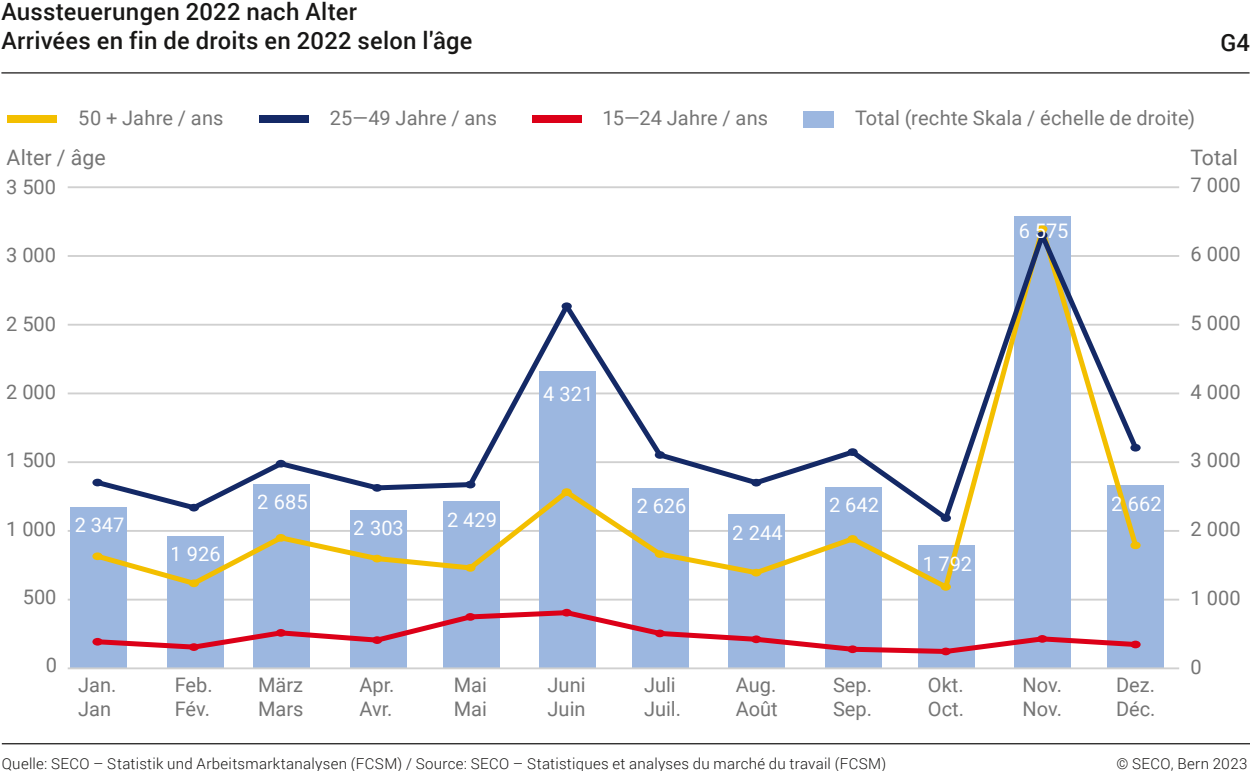
<style>
.page{position:relative;width:1250px;height:771px;background:#fff}
.page>*{position:absolute;margin:0;border:0;box-sizing:border-box;transform-origin:0 0}
.t1{font:500 23.75px/28.5px "Roboto";letter-spacing:.01em;color:#181716}
.t2{font:21.25px "Roboto";letter-spacing:.005em;color:#757575}
.t3{font:20px/24px "Roboto";color:#757575}
.t4{font:20px "Roboto";color:#fff}
.t5{font:300 15px "Roboto";letter-spacing:.02em;color:#181716}
</style>
<div class="page">
<hr style="left:1px;top:72px;width:1248px;height:1px;background:#181716">
<hr style="left:2px;top:742px;width:1247px;height:2px;background:#181716">
<hr style="left:68px;top:461px;width:1110px;height:2px;background:#d0d0d0">
<hr style="left:68px;top:392px;width:1110px;height:2px;background:#d0d0d0">
<hr style="left:68px;top:323px;width:1110px;height:2px;background:#d0d0d0">
<hr style="left:68px;top:255px;width:1110px;height:2px;background:#d0d0d0">
<hr style="left:68px;top:186px;width:1110px;height:2px;background:#d0d0d0">
<div style="left:70px;top:506px;width:57px;height:162px;background:#9cb7e0"></div>
<div style="left:167px;top:535px;width:56px;height:133px;background:#9cb7e0"></div>
<div style="left:254px;top:483px;width:56px;height:185px;background:#9cb7e0"></div>
<div style="left:350px;top:509px;width:56px;height:159px;background:#9cb7e0"></div>
<div style="left:443px;top:501px;width:56px;height:167px;background:#9cb7e0"></div>
<div style="left:539px;top:371px;width:56px;height:297px;background:#9cb7e0"></div>
<div style="left:632px;top:487px;width:56px;height:181px;background:#9cb7e0"></div>
<div style="left:728px;top:514px;width:57px;height:154px;background:#9cb7e0"></div>
<div style="left:824px;top:486px;width:57px;height:182px;background:#9cb7e0"></div>
<div style="left:918px;top:545px;width:56px;height:123px;background:#9cb7e0"></div>
<div style="left:1014px;top:216px;width:56px;height:452px;background:#9cb7e0"></div>
<div style="left:1107px;top:485px;width:56px;height:183px;background:#9cb7e0"></div>
<hr style="left:68px;top:667px;width:1110px;height:2px;background:#d0d0d0">
<svg style="left:92px;top:216px;width:1049px;height:377px"></svg>
<svg style="left:92px;top:607px;width:1048px;height:49px"></svg>
<svg style="left:91px;top:221px;width:1050px;height:304px"></svg>
<div style="left:92px;top:552px;width:11px;height:7px;background:#f3bf00;border-radius:50%"></div>
<div style="left:189px;top:579px;width:10px;height:7px;background:#f3bf00;border-radius:50%"></div>
<svg style="left:276px;top:533px;width:10px;height:8px"></svg>
<div style="left:372px;top:554px;width:10px;height:8px;background:#f3bf00;border-radius:50%"></div>
<div style="left:465px;top:563px;width:10px;height:8px;background:#f3bf00;border-radius:50%"></div>
<div style="left:561px;top:488px;width:10px;height:7px;background:#f3bf00;border-radius:50%"></div>
<div style="left:654px;top:550px;width:11px;height:7px;background:#f3bf00;border-radius:50%"></div>
<div style="left:751px;top:568px;width:10px;height:8px;background:#f3bf00;border-radius:50%"></div>
<svg style="left:847px;top:534px;width:10px;height:8px"></svg>
<div style="left:940px;top:582px;width:10px;height:8px;background:#f3bf00;border-radius:50%"></div>
<svg style="left:1036px;top:225px;width:11px;height:8px"></svg>
<div style="left:1130px;top:541px;width:10px;height:8px;background:#f3bf00;border-radius:50%"></div>
<svg style="left:92px;top:637px;width:11px;height:8px"></svg>
<div style="left:189px;top:643px;width:10px;height:7px;background:#dc0018;border-radius:50%"></div>
<svg style="left:276px;top:628px;width:10px;height:8px"></svg>
<div style="left:372px;top:636px;width:10px;height:7px;background:#dc0018;border-radius:50%"></div>
<svg style="left:465px;top:612px;width:10px;height:8px"></svg>
<div style="left:561px;top:608px;width:10px;height:8px;background:#dc0018;border-radius:50%"></div>
<div style="left:654px;top:629px;width:11px;height:8px;background:#dc0018;border-radius:50%"></div>
<div style="left:751px;top:635px;width:10px;height:7px;background:#dc0018;border-radius:50%"></div>
<div style="left:847px;top:645px;width:10px;height:7px;background:#dc0018;border-radius:50%"></div>
<div style="left:940px;top:647px;width:10px;height:8px;background:#dc0018;border-radius:50%"></div>
<svg style="left:1036px;top:634px;width:11px;height:8px"></svg>
<div style="left:1130px;top:640px;width:10px;height:8px;background:#dc0018;border-radius:50%"></div>
<svg style="left:92px;top:478px;width:11px;height:8px"></svg>
<div style="left:189px;top:503px;width:10px;height:8px;background:#142966;border-radius:50%"></div>
<div style="left:276px;top:459px;width:10px;height:8px;background:#142966;border-radius:50%"></div>
<div style="left:372px;top:483px;width:10px;height:8px;background:#142966;border-radius:50%"></div>
<div style="left:465px;top:480px;width:10px;height:8px;background:#142966;border-radius:50%"></div>
<div style="left:561px;top:302px;width:10px;height:8px;background:#142966;border-radius:50%"></div>
<div style="left:654px;top:451px;width:11px;height:7px;background:#142966;border-radius:50%"></div>
<div style="left:751px;top:478px;width:10px;height:8px;background:#142966;border-radius:50%"></div>
<div style="left:847px;top:448px;width:10px;height:7px;background:#142966;border-radius:50%"></div>
<div style="left:940px;top:514px;width:10px;height:7px;background:#142966;border-radius:50%"></div>
<svg style="left:1036px;top:231px;width:11px;height:8px"></svg>
<div style="left:1130px;top:443px;width:10px;height:8px;background:#142966;border-radius:50%"></div>
<div style="left:7px;top:116px;width:50px;height:7px;background:#f3bf00"></div>
<div style="left:803px;top:111px;width:30px;height:16px;background:#9cb7e0"></div>
<div style="left:259px;top:116px;width:49px;height:7px;background:#142966"></div>
<div style="left:531px;top:116px;width:50px;height:7px;background:#dc0018"></div>
<p class="t1" style="left:1px;top:-3px;width:472px">Aussteuerungen 2022 nach Alter<br>Arrivées en fin de droits en 2022 selon l'âge</p>
<p class="t3" style="left:78px;top:105px;width:147px">50 + Jahre / ans</p>
<p class="t3" style="left:330px;top:105px;width:169px">25—49 Jahre / ans</p>
<p class="t3" style="left:602px;top:105px;width:167px">15—24 Jahre / ans</p>
<p class="t3" style="left:855px;top:105px;width:341px">Total (rechte Skala / échelle de droite)</p>
<p class="t1" style="left:1220px;top:27px;width:31px">G4</p>
<p class="t2" style="left:6px;top:142px;width:101px">Alter / âge</p>
<p class="t2" style="left:1190px;top:142px;width:49px">Total</p>
<p class="t3" style="left:6px;top:174px;width:51px">3 500</p>
<p class="t3" style="left:1190px;top:172px;width:51px">7 000</p>
<p class="t4" style="left:1018px;top:216px;width:51px">6 575</p>
<p class="t3" style="left:6px;top:242px;width:51px">3 000</p>
<p class="t3" style="left:6px;top:257px;width:51px">3 000</p>
<p class="t3" style="left:1190px;top:241px;width:51px">6 000</p>
<p class="t3" style="left:6px;top:311px;width:51px">2 500</p>
<p class="t3" style="left:1190px;top:310px;width:51px">5 000</p>
<p class="t3" style="left:6px;top:379px;width:51px">2 000</p>
<p class="t4" style="left:543px;top:379px;width:51px">4 321</p>
<p class="t3" style="left:1190px;top:378px;width:51px">4 000</p>
<p class="t3" style="left:6px;top:447px;width:51px">1 500</p>
<p class="t3" style="left:1190px;top:447px;width:51px">3 000</p>
<p class="t3" style="left:6px;top:515px;width:51px">1 000</p>
<p class="t4" style="left:74px;top:511px;width:51px">2 347</p>
<p class="t4" style="left:258px;top:488px;width:51px">2 685</p>
<p class="t4" style="left:354px;top:514px;width:51px">2 303</p>
<p class="t4" style="left:447px;top:505px;width:51px">2 429</p>
<p class="t4" style="left:636px;top:492px;width:51px">2 626</p>
<p class="t4" style="left:732px;top:518px;width:51px">2 244</p>
<p class="t4" style="left:828px;top:490px;width:51px">2 642</p>
<p class="t4" style="left:1111px;top:489px;width:51px">2 662</p>
<p class="t3" style="left:1190px;top:516px;width:51px">2 000</p>
<p class="t4" style="left:171px;top:540px;width:51px">1 926</p>
<p class="t4" style="left:922px;top:549px;width:51px">1 792</p>
<p class="t3" style="left:6px;top:578px;width:51px">1 000</p>
<p class="t3" style="left:23px;top:583px;width:35px">500</p>
<p class="t3" style="left:1190px;top:584px;width:51px">1 000</p>
<p class="t3" style="left:46px;top:652px;width:13px">0</p>
<p class="t3" style="left:1190px;top:653px;width:13px">0</p>
<p class="t3" style="left:78px;top:671px;width:40px">Jan.<br>Jan</p>
<p class="t3" style="left:175px;top:671px;width:39px">Feb.<br>Fév.</p>
<p class="t3" style="left:258px;top:671px;width:47px">März<br>Mars</p>
<p class="t3" style="left:359px;top:671px;width:37px">Apr.<br>Avr.</p>
<p class="t3" style="left:453px;top:671px;width:35px">Mai<br>Mai</p>
<p class="t3" style="left:547px;top:671px;width:39px">Juni<br>Juin</p>
<p class="t3" style="left:644px;top:671px;width:39px">Juli<br>Juil.</p>
<p class="t3" style="left:735px;top:671px;width:43px">Aug.<br>Août</p>
<p class="t3" style="left:832px;top:671px;width:40px">Sep.<br>Sep.</p>
<p class="t3" style="left:927px;top:671px;width:38px">Okt.<br>Oct.</p>
<p class="t3" style="left:1022px;top:671px;width:41px">Nov.<br>Nov.</p>
<p class="t3" style="left:1115px;top:671px;width:41px">Dez.<br>Déc.</p>
<p class="t5" style="left:2px;top:752px;width:885px">Quelle: SECO – Statistik und Arbeitsmarktanalysen (FCSM) / Source: SECO – Statistiques et analyses du marché du travail (FCSM)</p>
<p class="t5" style="left:1116px;top:752px;width:132px">© SECO, Bern 2023</p>
</div>
